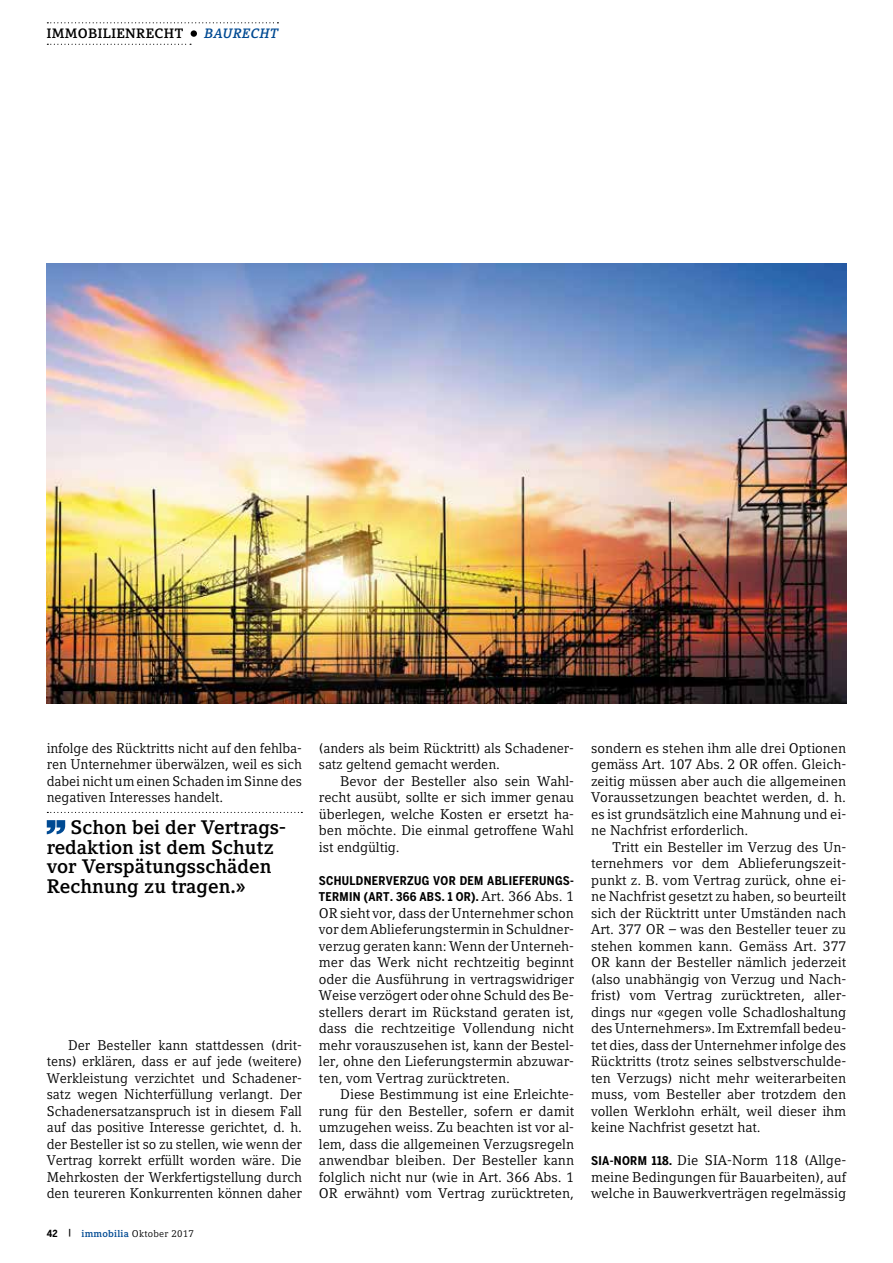
<style>
.page{position:relative;width:893px;height:1263px;background:#fff}
.page>*{position:absolute;margin:0;border:0;box-sizing:border-box;transform-origin:0 0}
.t1{font:700 19.5px/19.5px "Compatil Letter LT Pro";color:#000}
.t2{font:13.95px/16.5px "Compatil Letter LT Pro";color:#000;text-align:justify}
.t3{font:700 13.5px "Compatil Letter LT Pro";letter-spacing:.025em;color:#000}
.t4{font:italic 700 13.5px "Compatil Letter LT Pro";letter-spacing:.025em;color:#004a93}
.t5{font:700 12px/16.5px "Benton Sans Cond";letter-spacing:.025em;color:#000}
.t6{font:9.75px "Compatil Letter LT Pro";letter-spacing:.025em;color:#000}
.s1{font-family:"Benton Sans Cond";font-weight:700}
.s2{font-weight:700}
.s3{font-weight:700;color:#004a93}
.s4{font-family:"Compatil Letter LT Pro";font-weight:400;font-size:13.95px}
.s5{font-family:"Benton Sans Cond";font-weight:700;font-size:12px}
</style>
<div class="page">
<svg style="left:47px;top:812px;width:255px;height:1px"></svg>
<svg style="left:47px;top:820px;width:18px;height:14px"></svg>
<svg style="left:47px;top:22px;width:231px;height:1px"></svg>
<svg style="left:47px;top:44px;width:144px;height:1px"></svg>
<div style="left:191px;top:30px;width:6px;height:7px;background:#000;border-radius:50%"></div>
<img style="left:47px;top:264px;width:799px;height:439px">
<p class="t3" style="left:47px;top:26px;width:138px">IMMOBILIENRECHT</p>
<p class="t4" style="left:204px;top:26px;width:75px">BAURECHT</p>
<p class="t2" style="left:47px;top:740px;width:257px">infolge des Rücktritts nicht auf den fehlba&shy;ren Unternehmer überwälzen, weil es sich dabei nicht um einen Schaden im Sinne des negativen Interesses handelt.</p>
<h1 class="t1" style="left:47px;top:818px;width:241px;text-indent:24px">Schon bei der Vertrags&shy;redaktion ist dem Schutz vor Verspätungsschäden<br>Rechnung zu tragen.»</h1>
<p class="t2" style="left:47px;top:1037px;width:257px;text-indent:21px">Der Besteller kann stattdessen (drit&shy;tens) erklären, dass er auf jede (weitere)<br>Werkleistung verzichtet und Schadener&shy;satz wegen Nichterfüllung verlangt. Der Schadenersatzanspruch ist in diesem Fall auf das positive Interesse gerichtet, d. h. der Besteller ist so zu stellen, wie wenn der Vertrag korrekt erfüllt worden wäre. Die Mehrkosten der Werkfertigstellung durch den teureren Konkurrenten können daher</p>
<p class="t6" style="left:47px;top:1227px;width:149px"><span class="s1">42</span> <span class="s2">|</span> <span class="s3">immobilia</span> Oktober 2017</p>
<p class="t2" style="left:319px;top:740px;width:257px">(anders als beim Rücktritt) als Schadener&shy;satz geltend gemacht werden.</p>
<p class="t2" style="left:319px;top:773px;width:257px;text-indent:21px">Bevor der Besteller also sein Wahl&shy;recht ausübt, sollte er sich immer genau überlegen, welche Kosten er ersetzt ha&shy;ben möchte. Die einmal getroffene Wahl ist endgültig.</p>
<p class="t5" style="left:319px;top:872px;width:257px">SCHULDNERVERZUG VOR DEM ABLIEFERUNGS-<br>TERMIN (ART. 366 ABS. 1 OR). <span class="s4">Art. 366 Abs. 1</span></p>
<p class="t2" style="left:319px;top:905px;width:257px">OR sieht vor, dass der Unternehmer schon vor dem Ablieferungstermin in Schuldner&shy;verzug geraten kann: Wenn der Unterneh&shy;mer das Werk nicht rechtzeitig beginnt oder die Ausführung in vertragswidriger Weise verzögert oder ohne Schuld des Be&shy;stellers derart im Rückstand geraten ist, dass die rechtzeitige Vollendung nicht mehr vorauszusehen ist, kann der Bestel&shy;ler, ohne den Lieferungstermin abzuwar&shy;ten, vom Vertrag zurücktreten.</p>
<p class="t2" style="left:319px;top:1086px;width:257px;text-indent:21px">Diese Bestimmung ist eine Erleichte&shy;rung für den Besteller, sofern er damit umzugehen weiss. Zu beachten ist vor al&shy;lem, dass die allgemeinen Verzugsregeln anwendbar bleiben. Der Besteller kann folglich nicht nur (wie in Art. 366 Abs. 1<br>OR erwähnt) vom Vertrag zurücktreten,</p>
<p class="t2" style="left:591px;top:740px;width:257px">sondern es stehen ihm alle drei Optionen gemäss Art. 107 Abs. 2 OR offen. Gleich&shy;zeitig müssen aber auch die allgemeinen Voraussetzungen beachtet werden, d. h. es ist grundsätzlich eine Mahnung und ei&shy;ne Nachfrist erforderlich.</p>
<p class="t2" style="left:591px;top:839px;width:257px;text-indent:21px">Tritt ein Besteller im Verzug des Un&shy;ternehmers vor dem Ablieferungszeit&shy;punkt z. B. vom Vertrag zurück, ohne ei&shy;ne Nachfrist gesetzt zu haben, so beurteilt sich der Rücktritt unter Umständen nach Art. 377 OR – was den Besteller teuer zu stehen kommen kann. Gemäss Art. 377<br>OR kann der Besteller nämlich jederzeit (also unabhängig von Verzug und Nach&shy;frist) vom Vertrag zurücktreten, aller&shy;dings nur «gegen volle Schadloshaltung des Unternehmers». Im Extremfall bedeu&shy;tet dies, dass der Unternehmer infolge des Rücktritts (trotz seines selbstverschulde&shy;ten Verzugs) nicht mehr weiterarbeiten muss, vom Besteller aber trotzdem den vollen Werklohn erhält, weil dieser ihm keine Nachfrist gesetzt hat.</p>
<p class="t2" style="left:591px;top:1152px;width:257px"><span class="s5">SIA-NORM 118.</span> Die SIA-Norm 118 (Allge&shy;meine Bedingungen für Bauarbeiten), auf welche in Bauwerkverträgen regelmässig</p>
</div>
